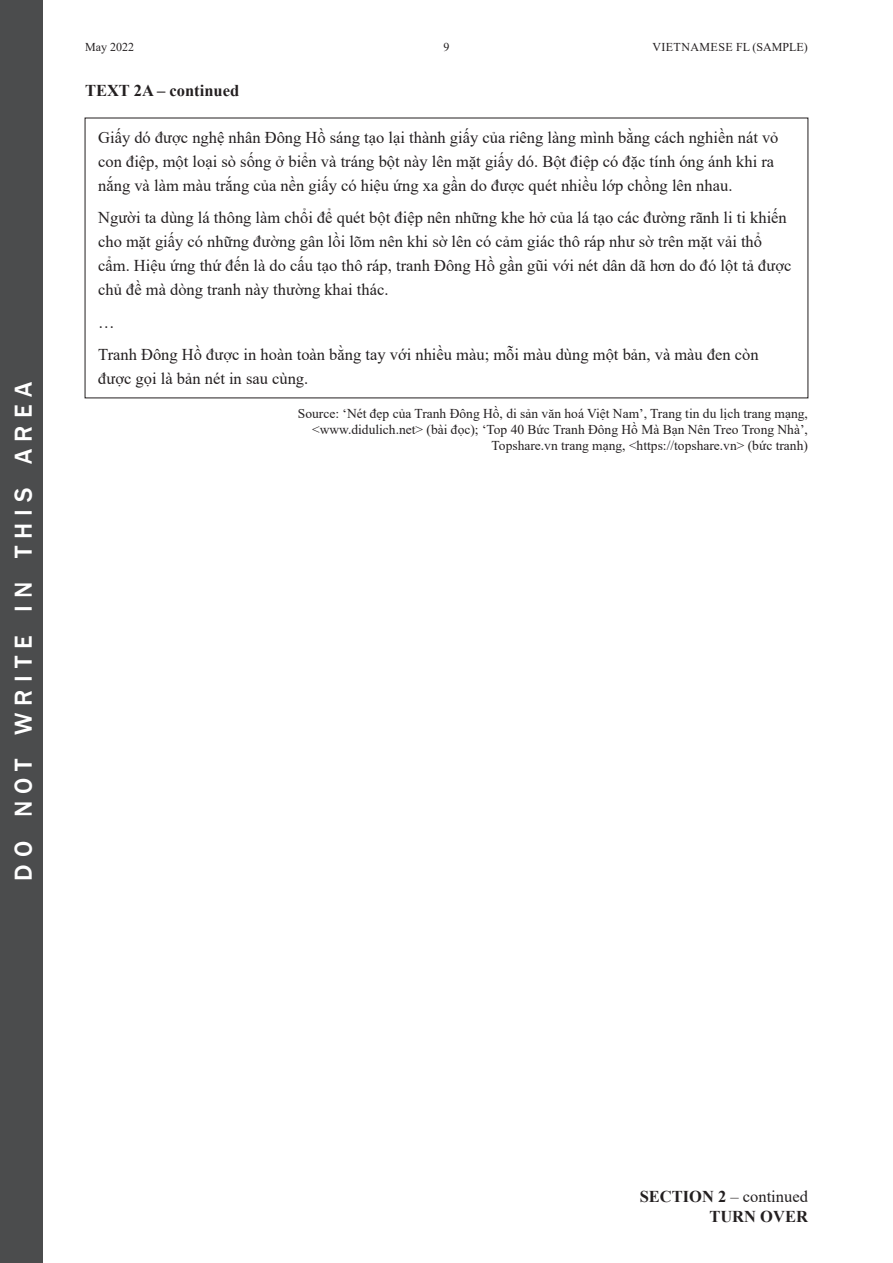
<style>
.page{position:relative;width:893px;height:1263px;background:#fff}
.page>*{position:absolute;margin:0;border:0;box-sizing:border-box;transform-origin:0 0}
.t1{font:500 25.2px "Franklin Gothic";letter-spacing:.285em;color:#fff}
.t2{font:16.5px/24px "Times New Roman";color:#231f20}
.t3{font:700 16.5px/19.8px "Times New Roman";color:#231f20;text-align:right}
.t4{font:13.5px/16.2px "Times New Roman";color:#231f20;text-align:right}
.t5{font:12px "Times New Roman";color:#231f20}
.s1{font-weight:400}
</style>
<div class="page">
<div style="left:0;top:0;width:43px;height:1263px;background:#4b4c4d"></div>
<h1 class="t1" style="left:8px;top:881px;width:500px;rotate:-90deg">do not write in this area</h1>
<p class="t5" style="left:85px;top:38px;width:50px">May 2022</p>
<p class="t5" style="left:443px;top:38px;width:7px">9</p>
<p class="t5" style="left:652px;top:38px;width:18px">Vietnamese</p>
<p class="t5" style="left:736px;top:38px;width:73px">FL (SAMPLE)</p>
<p class="t3" style="left:85px;top:81px;width:156px">TEXT 2A – continued</p>
<p class="t2" style="left:98px;top:125px;width:682px">Giấy dó được nghệ nhân Đông Hồ sáng tạo lại thành giấy của riêng làng mình bằng cách nghiền nát vỏ con điệp, một loại sò sống ở biển và tráng bột này lên mặt giấy dó. Bột điệp có đặc tính óng ánh khi ra nắng và làm màu trắng của nền giấy có hiệu ứng xa gần do được quét nhiều lớp chồng lên nhau.</p>
<p class="t2" style="left:98px;top:205px;width:695px">Người ta dùng lá thông làm chổi để quét bột điệp nên những khe hở của lá tạo các đường rãnh li ti khiến cho mặt giấy có những đường gân lồi lõm nên khi sờ lên có cảm giác thô ráp như sờ trên mặt vải thổ cẩm. Hiệu ứng thứ đến là do cấu tạo thô ráp, tranh Đông Hồ gần gũi với nét dân dã hơn do đó lột tả được chủ đề mà dòng tranh này thường khai thác.</p>
<p class="t2" style="left:98px;top:305px;width:662px;line-height:32.5px">…<br>Tranh Đông Hồ được in hoàn toàn bằng tay với nhiều màu; mỗi màu dùng một bản, và màu đen còn</p>
<p class="t2" style="left:98px;top:366px;width:212px">được gọi là bản nét in sau cùng.</p>
<p class="t4" style="left:298px;top:405px;width:512px">Source: ‘Nét đẹp của Tranh Đông Hồ, di sản văn hoá Việt Nam’, Trang tin du lịch trang mạng, &lt;www.didulich.net&gt; (bài đọc); ‘Top 40 Bức Tranh Đông Hồ Mà Bạn Nên Treo Trong Nhà’,<br>Topshare.vn trang mạng, &lt;https://topshare.vn&gt; (bức tranh)</p>
<p class="t3" style="left:640px;top:1186px;width:170px">SECTION 2 <span class="s1">– continued<br></span>TURN OVER</p>
</div>
